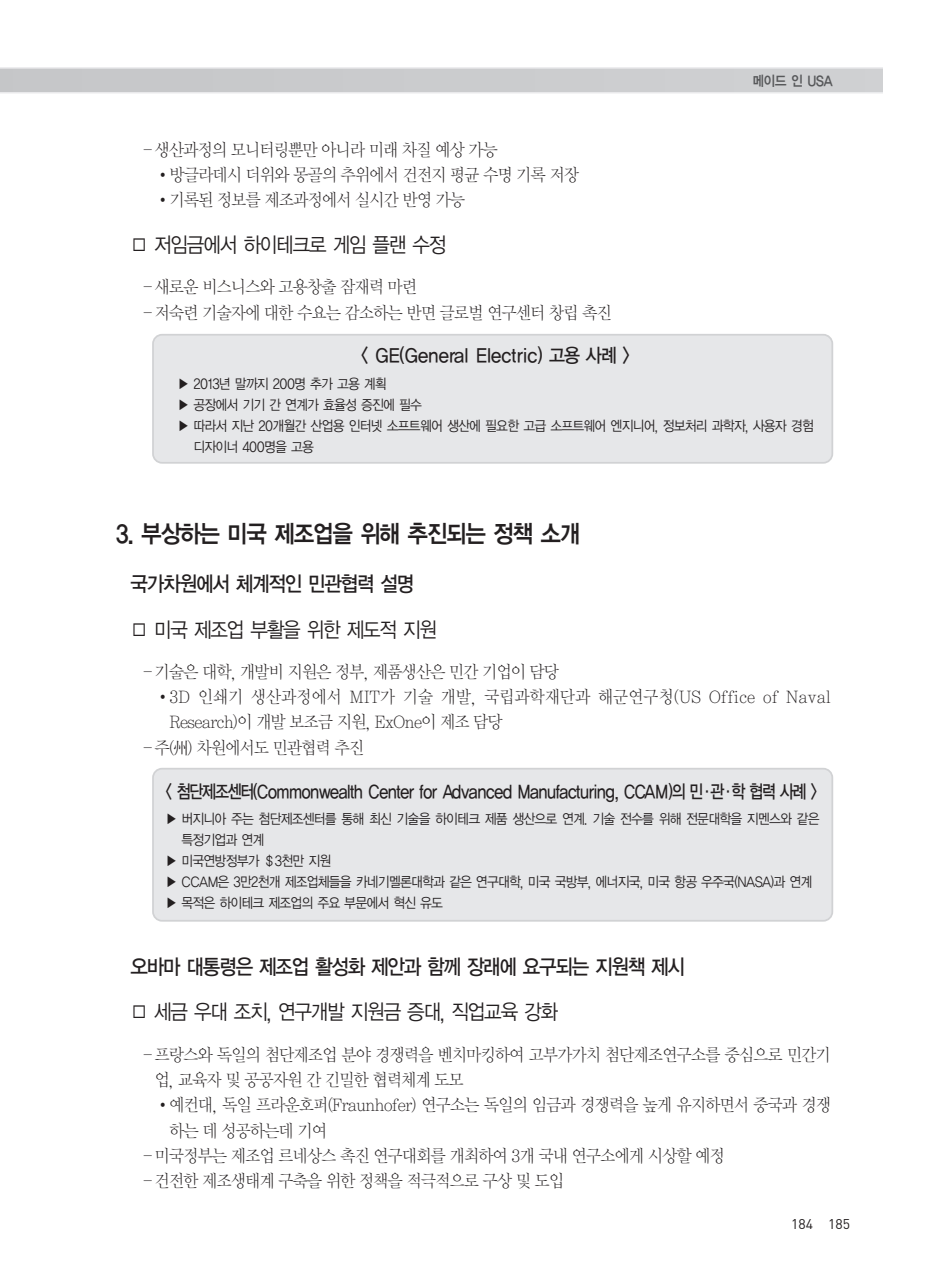
<style>
.page{position:relative;width:931px;height:1274px;background:#fff}
.page>*{position:absolute;margin:0;border:0;box-sizing:border-box;transform-origin:0 0}
.t1{font:24.5px "YGO14";letter-spacing:-.12em;color:#231f20;scale:.9 1}
.t2{font:21px "YGO12";letter-spacing:-.13em;color:#231f20;scale:.9 1}
.t3{font:21px "YGO13";letter-spacing:-.135em;color:#231f20;scale:.9 1}
.t4{font:19.25px "YGO13";letter-spacing:-.08em;color:#231f20;scale:.9 1}
.t5{font:18.38px "YGO13";letter-spacing:-.115em;color:#231f20;scale:.83 1}
.t6{font:17.5px/25.4px "Y Mj O11";letter-spacing:-.11em;color:#231f20;scale:.92 1}
.t7{font:17.5px "Y Mj O11";letter-spacing:-.06em;color:#231f20;scale:.92 1}
.t8{font:14px "YGO12";letter-spacing:-.12em;color:#231f20;scale:.9 1}
.t9{font:14px "YGO14";letter-spacing:-.105em;color:#57585a;scale:.9 1}
.t10{font:14px "DIN";color:#231f20}
</style>
<div class="page">
<div style="left:153px;top:335px;width:679px;height:128px;background:#e6e7e9;border-radius:9px"></div>
<div style="left:152px;top:334px;width:681px;height:130px;border:2px solid #d1d2d4;border-radius:9px"></div>
<div style="left:153px;top:769px;width:679px;height:152px;background:#e6e7e9;border-radius:9px"></div>
<div style="left:152px;top:768px;width:681px;height:154px;border:2px solid #d1d2d4;border-radius:9px"></div>
<svg style="left:0;top:67px;width:883px;height:27px;background:#cfd0d2"></svg>
<p class="t6" style="left:140px;top:137px;width:391px">–생산과정의 모니터링뿐만 아니라 미래 차질 예상 가능</p>
<p class="t6" style="left:155px;top:162px;width:463px">•방글라데시 더위와 몽골의 추위에서 건전지 평균 수명 기록 저장</p>
<p class="t6" style="left:155px;top:187px;width:339px">•기록된 정보를 제조과정에서 실시간 반영 가능</p>
<p class="t2" style="left:130px;top:234px;width:354px">□ 저임금에서 하이테크로 게임 플랜 수정</p>
<p class="t6" style="left:140px;top:274px;width:515px">–새로운 비스니스와 고용창출 잠재력 마련<br>–저숙련 기술자에 대한 수요는 감소하는 반면 글로벌 연구센터 창립 촉진</p>
<p class="t9" style="left:752px;top:73px;width:92px">메이드 인 USA</p>
<p class="t4" style="left:360px;top:346px;width:302px">&lt; GE(General Electric) 고용 사례 &gt;</p>
<p class="t8" style="left:177px;top:376px;width:235px">▶ 2013년 말까지 200명 추가 고용 계획</p>
<p class="t8" style="left:177px;top:397px;width:274px">▶ 공장에서 기기 간 연계가 효율성 증진에 필수</p>
<p class="t8" style="left:177px;top:418px;width:709px">▶ 따라서 지난 20개월간 산업용 인터넷 소프트웨어 생산에 필요한 고급 소프트웨어 엔지니어, 정보처리 과학자, 사용자 경험</p>
<p class="t8" style="left:193px;top:439px;width:136px">디자이너 400명을 고용</p>
<h1 class="t1" style="left:115px;top:522px;width:519px">3. 부상하는 미국 제조업을 위해 추진되는 정책 소개</h1>
<p class="t3" style="left:130px;top:573px;width:318px">국가차원에서 체계적인 민관협력 설명</p>
<p class="t2" style="left:130px;top:619px;width:344px">□ 미국 제조업 부활을 위한 제도적 지원</p>
<p class="t6" style="left:140px;top:659px;width:458px">–기술은 대학, 개발비 지원은 정부, 제품생산은 민간 기업이 담당</p>
<p class="t7" style="left:155px;top:688px;width:737px">•3D 인쇄기 생산과정에서 MIT가 기술 개발, 국립과학재단과 해군연구청(US Office of Naval</p>
<p class="t6" style="left:169px;top:709px;width:365px">Research)이 개발 보조금 지원, ExOne이 제조 담당</p>
<p class="t6" style="left:140px;top:735px;width:246px">–주(州) 차원에서도 민관협력 추진</p>
<p class="t5" style="left:165px;top:782px;width:787px">&lt; 첨단제조센터(Commonwealth Center for Advanced Manufacturing, CCAM)의 민·관·학 협력 사례 &gt;</p>
<p class="t8" style="left:165px;top:812px;width:729px">▶ 버지니아 주는 첨단제조센터를 통해 최신 기술을 하이테크 제품 생산으로 연계. 기술 전수를 위해 전문대학을 지멘스와 같은</p>
<p class="t8" style="left:181px;top:833px;width:95px">특정기업과 연계</p>
<p class="t8" style="left:165px;top:854px;width:186px">▶ 미국연방정부가 ＄3천만 지원</p>
<p class="t8" style="left:165px;top:875px;width:721px">▶ CCAM은 3만2천개 제조업체들을 카네기멜론대학과 같은 연구대학, 미국 국방부, 에너지국, 미국 항공 우주국(NASA)과 연계</p>
<p class="t8" style="left:165px;top:896px;width:311px">▶ 목적은 하이테크 제조업의 주요 부문에서 혁신 유도</p>
<p class="t3" style="left:130px;top:956px;width:619px">오바마 대통령은 제조업 활성화 제안과 함께 장래에 요구되는 지원책 제시</p>
<p class="t2" style="left:130px;top:1002px;width:478px">□ 세금 우대 조치, 연구개발 지원금 증대, 직업교육 강화</p>
<p class="t6" style="left:154px;top:1042px;width:738px;text-indent:-14px">–프랑스와 독일의 첨단제조업 분야 경쟁력을 벤치마킹하여 고부가가치 첨단제조연구소를 중심으로 민간기 업, 교육자 및 공공자원 간 긴밀한 협력체계 도모</p>
<p class="t6" style="left:155px;top:1092px;width:737px">•예컨대, 독일 프라운호퍼(Fraunhofer) 연구소는 독일의 임금과 경쟁력을 높게 유지하면서 중국과 경쟁</p>
<p class="t6" style="left:169px;top:1118px;width:174px">하는 데 성공하는데 기여</p>
<p class="t6" style="left:140px;top:1143px;width:638px">–미국정부는 제조업 르네상스 촉진 연구대회를 개최하여 3개 국내 연구소에게 시상할 예정</p>
<p class="t6" style="left:140px;top:1169px;width:463px">–건전한 제조생태계 구축을 위한 정책을 적극적으로 구상 및 도입</p>
<p class="t10" style="left:791px;top:1219px;width:60px">184 185</p>
</div>
